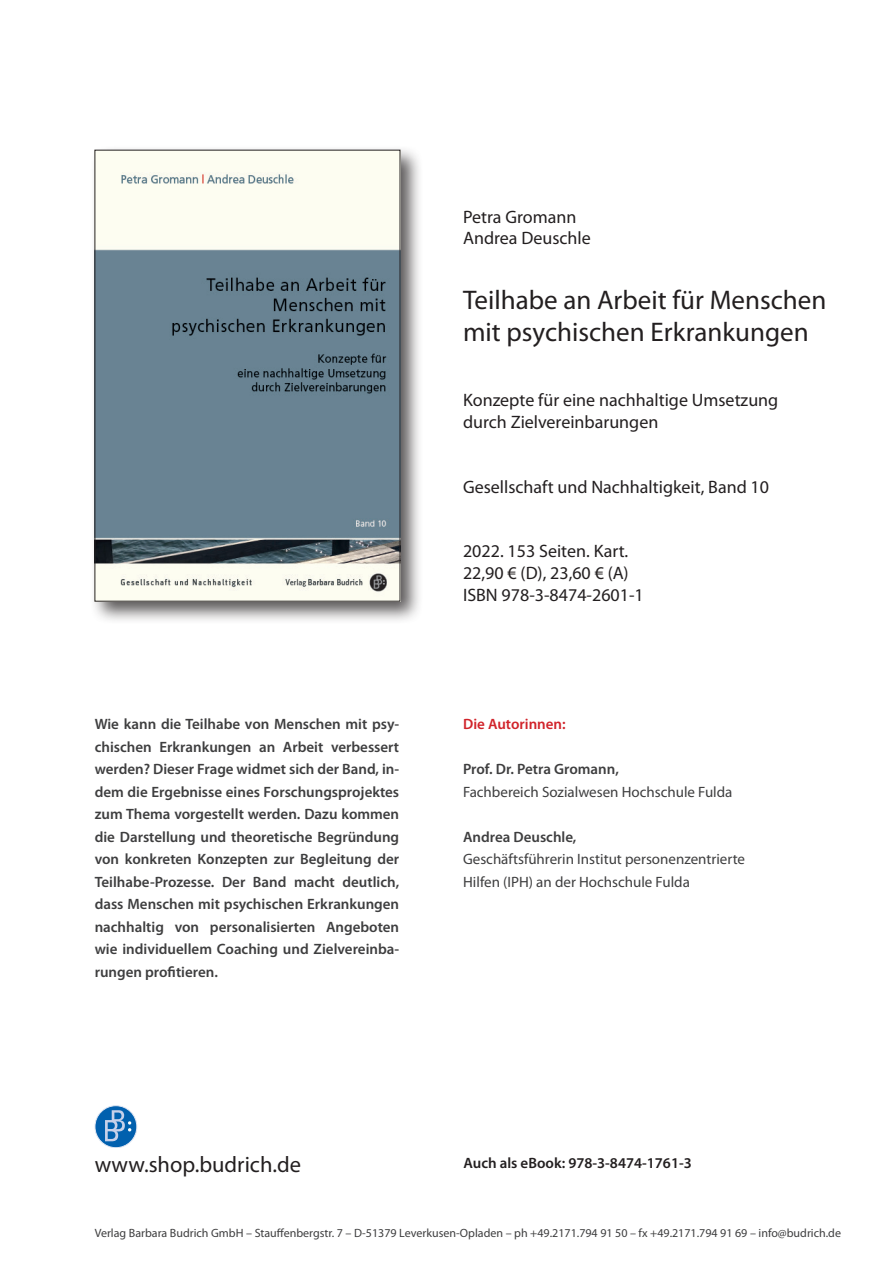
<style>
.page{position:relative;width:893px;height:1263px;background:#fff}
.page>*{position:absolute;margin:0;border:0;box-sizing:border-box;transform-origin:0 0}
.t1{font:27px/32.4px "Myriad Pro";color:#231f20}
.t2{font:22.5px "Myriad Pro";color:#231f20}
.t3{font:18px "Myriad Pro";color:#231f20}
.t4{font:600 15px/22.5px "Myriad Pro";color:#3e3e3f;text-align:justify}
.t5{font:15px "Myriad Pro";color:#3e3e3f}
.t6{font:600 15px "Myriad Pro";color:#231f20}
.t7{font:600 15px "Myriad Pro";color:#d1232a}
.t8{font:12px "Myriad Pro";color:#3e3e3f}
</style>
<div class="page">
<svg style="left:95px;top:1106px;width:42px;height:42px"></svg>
<div style="left:95px;top:1105px;width:42px;height:43px;border:1px solid #e0e6f3;border-radius:50%"></div>
<svg style="left:105px;top:1110px;width:26px;height:31px"></svg>
<div style="left:89px;top:145px;width:334px;height:480px;background:#231f20;opacity:.75"></div>
<img style="left:97px;top:152px;width:301px;height:447px">
<p class="t3" style="left:463px;top:205px;width:115px">Petra Gromann</p>
<p class="t3" style="left:463px;top:227px;width:129px">Andrea Deuschle</p>
<p class="t1" style="left:463px;top:283px;width:365px">Teilhabe an Arbeit für Menschen mit psychischen Erkrankungen</p>
<p class="t3" style="left:463px;top:389px;width:317px">Konzepte für eine nachhaltige Umsetzung</p>
<p class="t3" style="left:463px;top:411px;width:197px">durch Zielvereinbarungen</p>
<p class="t3" style="left:463px;top:475px;width:308px">Gesellschaft und Nachhaltigkeit, Band 10</p>
<p class="t4" style="left:95px;top:712px;width:306px">Wie kann die Teilhabe von Menschen mit psy&shy;chischen Erkrankungen an Arbeit verbessert werden? Dieser Frage widmet sich der Band, in&shy;dem die Ergebnisse eines Forschungsprojektes zum Thema vorgestellt werden. Dazu kommen die Darstellung und theoretische Begründung von konkreten Konzepten zur Begleitung der Teilhabe-Prozesse. Der Band macht deutlich, dass Menschen mit psychischen Erkrankungen nachhaltig von personalisierten Angeboten wie individuellem Coaching und Zielvereinba&shy;rungen profitieren.</p>
<p class="t3" style="left:463px;top:540px;width:167px">2022. 153 Seiten. Kart.</p>
<p class="t3" style="left:463px;top:562px;width:167px">22,90 € (D), 23,60 € (A)</p>
<p class="t3" style="left:463px;top:583px;width:182px">ISBN 978-3-8474-2601-1</p>
<p class="t7" style="left:463px;top:714px;width:104px">Die Autorinnen:</p>
<p class="t4" style="left:463px;top:757px;width:157px">Prof. Dr. Petra Gromann,</p>
<p class="t5" style="left:463px;top:782px;width:271px">Fachbereich Sozialwesen Hochschule Fulda</p>
<p class="t4" style="left:463px;top:825px;width:115px">Andrea Deuschle,</p>
<p class="t5" style="left:463px;top:850px;width:284px">Geschäftsführerin Institut personenzentrierte</p>
<p class="t5" style="left:463px;top:872px;width:228px">Hilfen (IPH) an der Hochschule Fulda</p>
<p class="t2" style="left:95px;top:1150px;width:208px">www.shop.budrich.de</p>
<p class="t6" style="left:463px;top:1153px;width:230px">Auch als eBook: 978-3-8474-1761-3</p>
<p class="t8" style="left:95px;top:1225px;width:748px">Verlag Barbara Budrich GmbH – Stauffenbergstr. 7 – D-51379 Leverkusen-Opladen – ph +49.2171.794 91 50 – fx +49.2171.794 91 69 – info@budrich.de</p>
</div>
